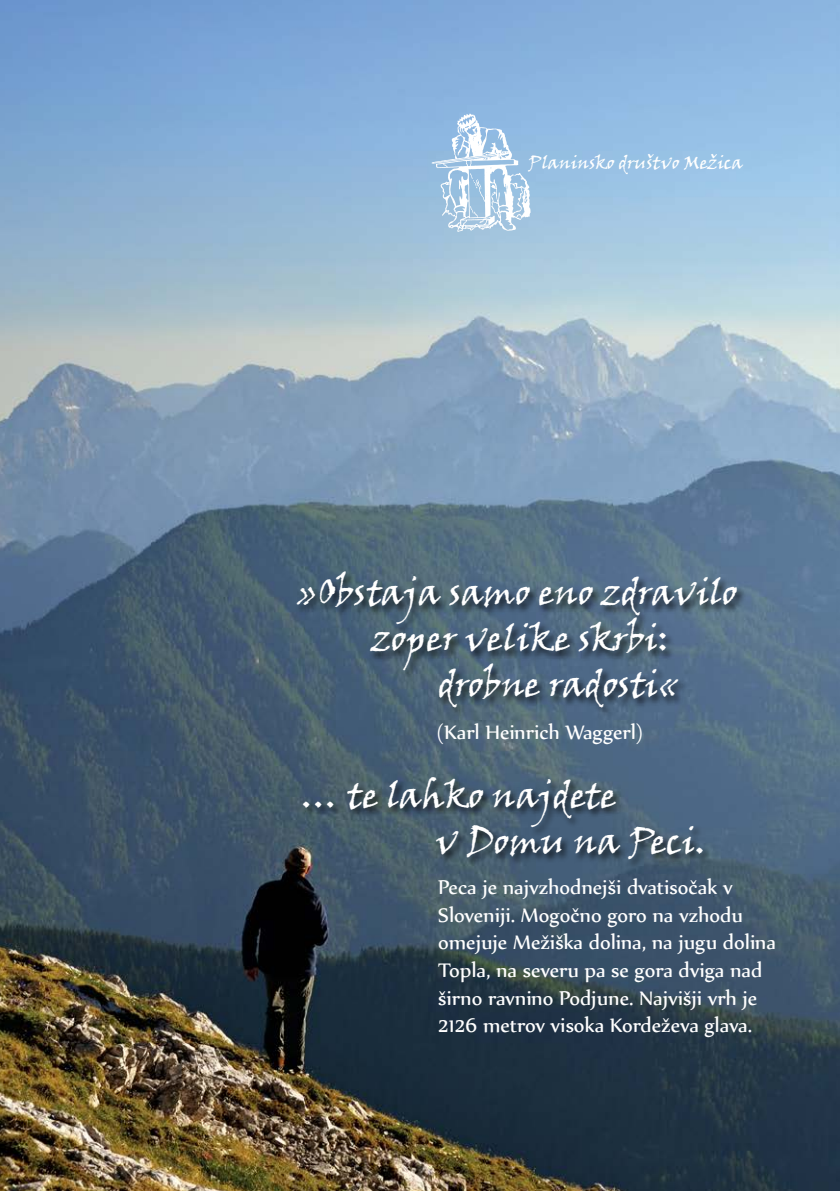
<style>
.page{position:relative;width:840px;height:1191px;background:#fff}
.page>*{position:absolute;margin:0;border:0;box-sizing:border-box;transform-origin:0 0}
.t1{font:36px/46px "Viner Hand NS";color:#fff}
.t2{font:24px/27.6px "Nyala";color:#fff}
.t3{font:18px "Viner Hand NS";color:#fff}
</style>
<div class="page">
<img style="left:0;top:0;width:839px;height:1191px">
<div style="left:295px;top:570px;width:451px;height:147px;background:#000;opacity:.75"></div>
<svg style="left:431px;top:113px;width:99px;height:119px"></svg>
<div style="left:301px;top:775px;width:410px;height:94px;background:#000;opacity:.75"></div>
<p class="t3" style="left:528px;top:151px;width:216px">Planinsko društvo Mežica</p>
<h1 class="t1" style="left:297px;top:568px;width:442px">»Obstaja samo eno zdravilo</h1>
<h1 class="t1" style="left:372px;top:614px;width:299px">zoper velike skrbi:</h1>
<h1 class="t1" style="left:438px;top:660px;width:243px">drobne radosti«</h1>
<p class="t2" style="left:436px;top:717px;width:209px">(Karl Heinrich Waggerl)</p>
<h1 class="t1" style="left:435px;top:770px;width:272px;text-indent:-133px">… te lahko najdete<br>v Domu na Peci.</h1>
<p class="t2" style="left:438px;top:872px;width:339px">Peca je najvzhodnejši dvatisočak v Sloveniji. Mogočno goro na vzhodu omejuje Mežiška dolina, na jugu dolina Topla, na severu pa se gora dviga nad širno ravnino Podjune. Najvišji vrh je 2126 metrov visoka Kordeževa glava.</p>
</div>
